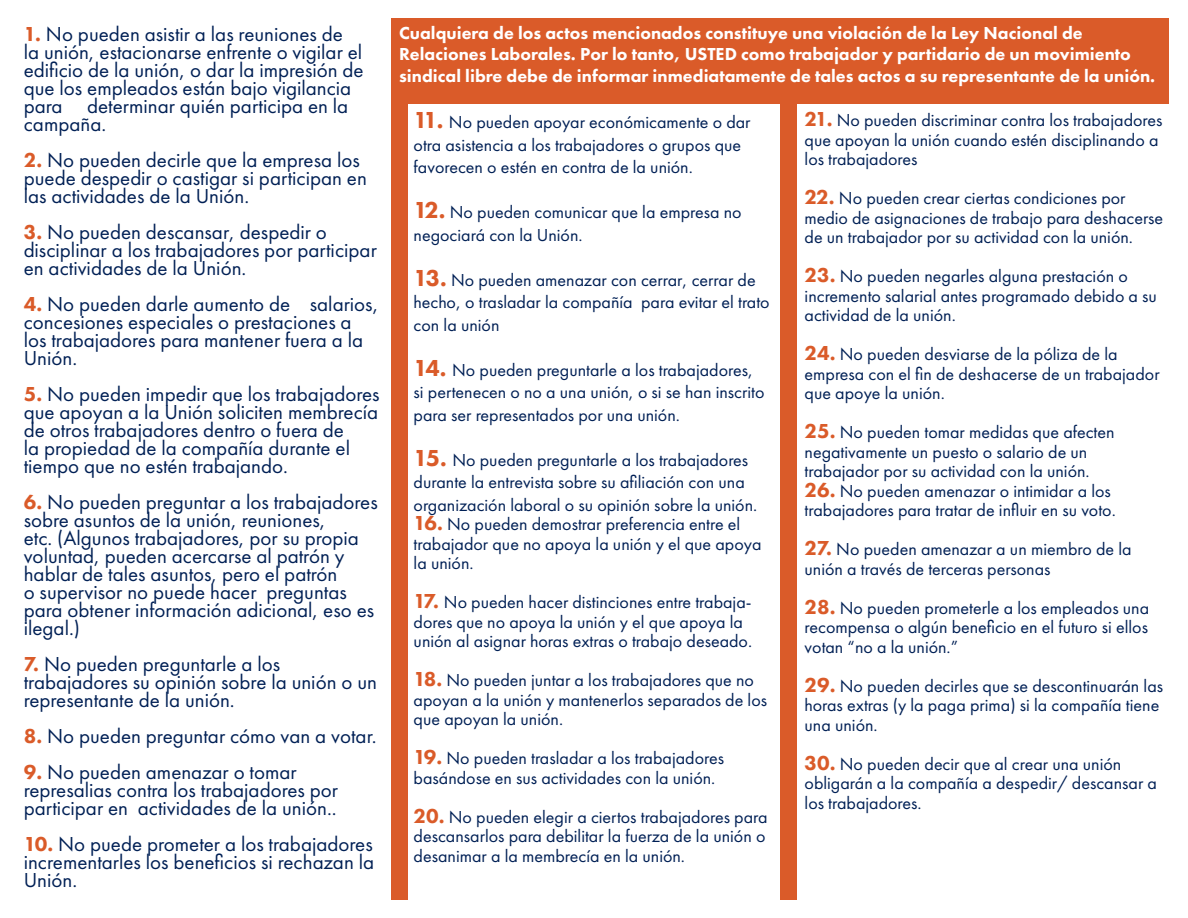
<style>
.page{position:relative;width:1188px;height:918px;background:#fff}
.page>*{position:absolute;margin:0;border:0;box-sizing:border-box;transform-origin:0 0}
.t1{font:21px/18px "Futura PT";color:#002055}
.t2{font:18px/19.5px "Futura PT";color:#002055}
.t3{font:800 18px/21.6px "Futura PT";color:#fff}
.s1{font-weight:800;color:#da5b29}
.s2{font-weight:800;font-size:24px;color:#da5b29}
.s3{font-weight:800;font-size:21px;color:#da5b29}
</style>
<div class="page">
<div style="left:407px;top:18px;width:762px;height:86px;background:#da5b29"></div>
<div style="left:391px;top:18px;width:16px;height:882px;background:#da5b29"></div>
<div style="left:781px;top:99px;width:16px;height:801px;background:#da5b29"></div>
<p class="t1" style="left:24px;top:25px;width:342px"><span class="s1">1.</span> No pueden asistir a las reuniones de<br>la unión, estacionarse enfrente o vigilar el edificio de la unión, o dar la impresión de que los empleados están bajo vigilancia para determinar quién participa en la campaña.</p>
<p class="t1" style="left:24px;top:151px;width:345px"><span class="s1">2.</span> No pueden decirle que la empresa los puede despedir o castigar si participan en las actividades de la Unión.</p>
<p class="t1" style="left:24px;top:223px;width:355px"><span class="s1">3.</span> No pueden descansar, despedir o disciplinar a los trabajadores por participar en actividades de la Unión.</p>
<p class="t1" style="left:24px;top:295px;width:356px"><span class="s1">4.</span> No pueden darle aumento de salarios, concesiones especiales o prestaciones a los trabajadores para mantener fuera a la<br>Unión.</p>
<p class="t1" style="left:24px;top:385px;width:357px"><span class="s1">5.</span> No pueden impedir que los trabajadores que apoyan a la Unión soliciten membrecía de otros trabajadores dentro o fuera de<br>la propiedad de la compañía durante el tiempo que no estén trabajando.</p>
<p class="t1" style="left:24px;top:493px;width:356px"><span class="s1">6.</span> No pueden preguntar a los trabajadores sobre asuntos de la unión, reuniones,<br>etc. (Algunos trabajadores, por su propia voluntad, pueden acercarse al patrón y hablar de tales asuntos, pero el patrón<br>o supervisor no puede hacer preguntas para obtener información adicional, eso es ilegal.)</p>
<p class="t1" style="left:24px;top:655px;width:355px"><span class="s1">7.</span> No pueden preguntarle a los trabajadores su opinión sobre la unión o un representante de la unión.</p>
<p class="t1" style="left:24px;top:727px;width:354px"><span class="s1">8.</span> No pueden preguntar cómo van a votar.</p>
<p class="t1" style="left:24px;top:763px;width:316px"><span class="s1">9.</span> No pueden amenazar o tomar represalias contra los trabajadores por participar en actividades de la unión..</p>
<p class="t1" style="left:24px;top:835px;width:352px;text-align:justify"><span class="s1">10.</span> No puede prometer a los trabajadores incrementarles los beneficios si rechazan la Unión.</p>
<p class="t3" style="left:399px;top:21px;width:758px">Cualquiera de los actos mencionados constituye una violación de la Ley Nacional de<br>Relaciones Laborales. Por lo tanto, USTED como trabajador y partidario de un movimiento sindical libre debe de informar inmediatamente de tales actos a su representante de la unión.</p>
<p class="t2" style="left:414px;top:111px;width:339px;line-height:22.5px"><span class="s2">11.</span> No pueden apoyar económicamente o dar otra asistencia a los trabajadores o grupos que favorecen o estén en contra de la unión.</p>
<p class="t2" style="left:414px;top:201px;width:329px;line-height:22.5px"><span class="s2">12.</span> No pueden comunicar que la empresa no negociará con la Unión.</p>
<p class="t2" style="left:414px;top:269px;width:358px;line-height:22.5px"><span class="s2">13.</span> No pueden amenazar con cerrar, cerrar de hecho, o trasladar la compañía para evitar el trato con la unión</p>
<p class="t2" style="left:414px;top:359px;width:352px;line-height:22.5px"><span class="s2">14.</span> No pueden preguntarle a los trabajadores, si pertenecen o no a una unión, o si se han inscrito para ser representados por una unión.</p>
<p class="t2" style="left:414px;top:449px;width:345px;line-height:22.5px"><span class="s2">15.</span> No pueden preguntarle a los trabajadores durante la entrevista sobre su afiliación con una organización laboral o su opinión sobre la unión.</p>
<p class="t2" style="left:414px;top:515px;width:349px"><span class="s3">16.</span> No pueden demostrar preferencia entre el trabajador que no apoya la unión y el que apoya la unión.</p>
<p class="t2" style="left:414px;top:593px;width:340px"><span class="s3">17.</span> No pueden hacer distinciones entre trabaja&shy;dores que no apoya la unión y el que apoya la unión al asignar horas extras o trabajo deseado.</p>
<p class="t2" style="left:414px;top:671px;width:355px"><span class="s3">18.</span> No pueden juntar a los trabajadores que no apoyan a la unión y mantenerlos separados de los que apoyan la unión.</p>
<p class="t2" style="left:414px;top:749px;width:312px"><span class="s3">19.</span> No pueden trasladar a los trabajadores basándose en sus actividades con la unión.</p>
<p class="t2" style="left:414px;top:807px;width:355px;text-align:justify"><span class="s3">20.</span> No pueden elegir a ciertos trabajadores para descansarlos para debilitar la fuerza de la unión o desanimar a la membrecía en la unión.</p>
<p class="t2" style="left:805px;top:110px;width:359px"><span class="s3">21.</span> No pueden discriminar contra los trabajadores que apoyan la unión cuando estén disciplinando a los trabajadores</p>
<p class="t2" style="left:805px;top:188px;width:360px"><span class="s3">22.</span> No pueden crear ciertas condiciones por medio de asignaciones de trabajo para deshacerse de un trabajador por su actividad con la unión.</p>
<p class="t2" style="left:805px;top:266px;width:354px"><span class="s3">23.</span> No pueden negarles alguna prestación o incremento salarial antes programado debido a su actividad de la unión.</p>
<p class="t2" style="left:805px;top:344px;width:357px"><span class="s3">24.</span> No pueden desviarse de la póliza de la empresa con el fin de deshacerse de un trabajador que apoye la unión.</p>
<p class="t2" style="left:805px;top:422px;width:312px"><span class="s3">25.</span> No pueden tomar medidas que afecten negativamente un puesto o salario de un trabajador por su actividad con la unión.</p>
<p class="t2" style="left:805px;top:481px;width:313px"><span class="s3">26.</span> No pueden amenazar o intimidar a los trabajadores para tratar de influir en su voto.</p>
<p class="t2" style="left:805px;top:539px;width:329px"><span class="s3">27.</span> No pueden amenazar a un miembro de la unión a través de terceras personas</p>
<p class="t2" style="left:805px;top:598px;width:346px;text-align:justify"><span class="s3">28.</span> No pueden prometerle a los empleados una recompensa o algún beneficio en el futuro si ellos votan “no a la unión.”</p>
<p class="t2" style="left:805px;top:676px;width:360px"><span class="s3">29.</span> No pueden decirles que se descontinuarán las horas extras (y la paga prima) si la compañía tiene una unión.</p>
<p class="t2" style="left:805px;top:754px;width:354px"><span class="s3">30.</span> No pueden decir que al crear una unión obligarán a la compañía a despedir/ descansar a los trabajadores.</p>
</div>
